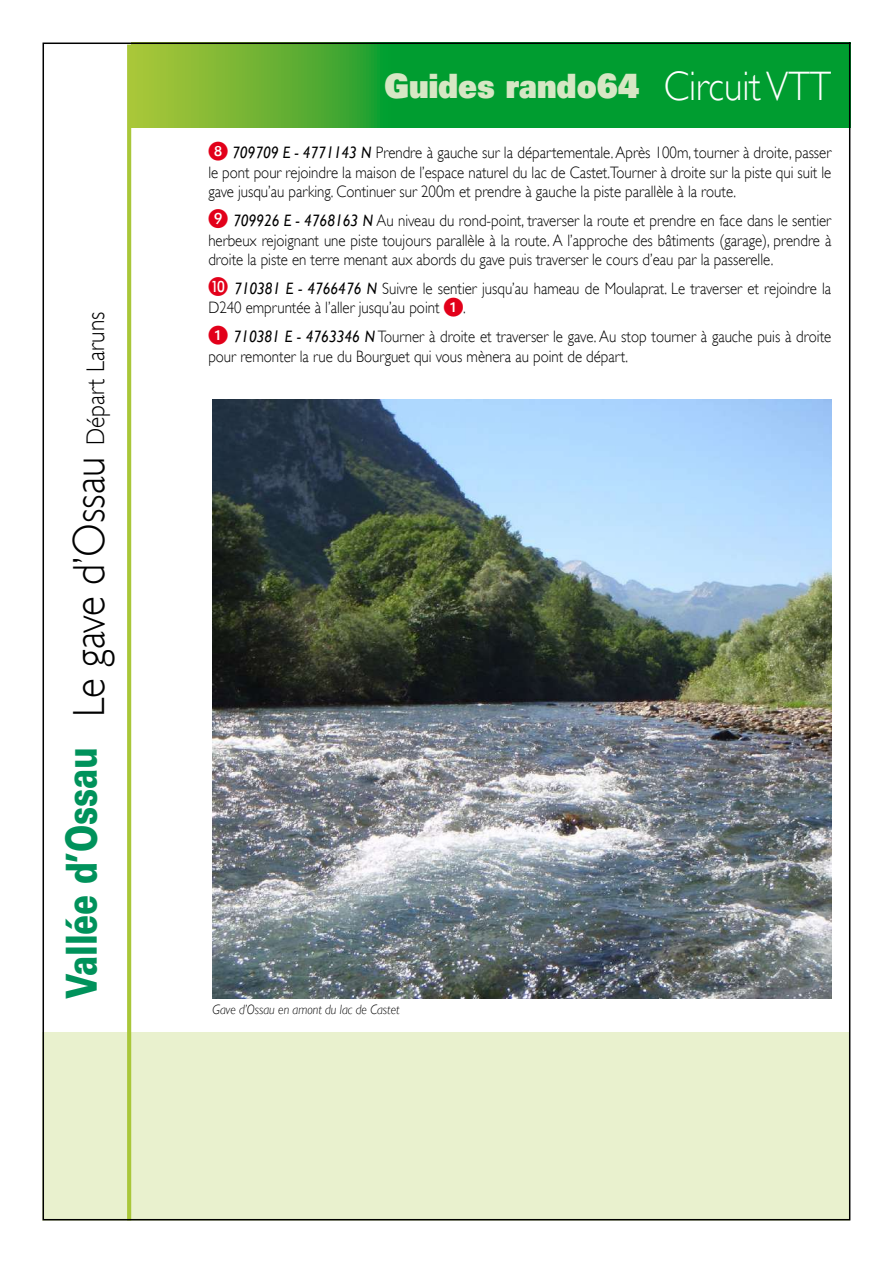
<style>
.page{position:relative;width:893px;height:1263px;background:#fff}
.page>*{position:absolute;margin:0;border:0;box-sizing:border-box;transform-origin:0 0}
.t1{font:300 45px "Gill Sans";color:#000;scale:.91 1}
.t2{font:900 42.75px "Univers LT Std";letter-spacing:-.01em;color:#00925b;scale:.77 1}
.t3{font:33.6px "Univers LT Std X Black";color:#d6e7c4;scale:.9 1}
.t4{font:300 16.5px/19.8px "Gill Sans";color:#000;text-align:justify;scale:.9 1}
.t5{font:italic 300 13.5px "Gill Sans";color:#000;scale:.9 1}
.s1{font-size:25.5px}
.s2{font-family:"Gill Sans";font-weight:300;font-size:41.1px;color:#fff}
.s3{font-family:"European Pixx 23";font-weight:400;font-size:19.5px;color:#e2001a}
.s4{font-weight:400;font-style:italic}
</style>
<div class="page">
<img style="left:42px;top:42px;width:809px;height:1179px">
<h1 class="t1" style="left:63px;top:717px;width:447px;rotate:-90deg">Le gave d’Ossau <span class="s1">Départ Laruns</span></h1>
<h2 class="t2" style="left:55px;top:999px;width:329px;rotate:-90deg">Vallée d’Ossau</h2>
<h3 class="t3" style="left:384px;top:64px;width:498px">Guides rando64 <span class="s2">Circuit VTT</span></h3>
<p class="t4" style="left:208px;top:142px;width:694px"><span class="s3">8</span> <span class="s4">709709 E - 4771143 N</span> Prendre à gauche sur la départementale. Après 100m, tourner à droite, passer le pont pour rejoindre la maison de l’espace naturel du lac de Castet.Tourner à droite sur la piste qui suit le gave jusqu’au parking. Continuer sur 200m et prendre à gauche la piste parallèle à la route.</p>
<p class="t4" style="left:208px;top:210px;width:694px"><span class="s3">9</span> <span class="s4">709926 E - 4768163 N</span> Au niveau du rond-point, traverser la route et prendre en face dans le sentier herbeux rejoignant une piste toujours parallèle à la route. A l’approche des bâtiments (garage), prendre à droite la piste en terre menant aux abords du gave puis traverser le cours d’eau par la passerelle.</p>
<p class="t4" style="left:208px;top:278px;width:694px"><span class="s3">j</span> <span class="s4">710381 E - 4766476 N</span> Suivre le sentier jusqu’au hameau de Moulaprat. Le traverser et rejoindre la<br>D240 empruntée à l’aller jusqu’au point <span class="s3">1</span>.</p>
<p class="t4" style="left:208px;top:326px;width:694px"><span class="s3">1</span> <span class="s4">710381 E - 4763346 N</span> Tourner à droite et traverser le gave. Au stop tourner à gauche puis à droite pour remonter la rue du Bourguet qui vous mènera au point de départ.</p>
<p class="t5" style="left:213px;top:1002px;width:209px">Gave d’Ossau en amont du lac de Castet</p>
</div>
